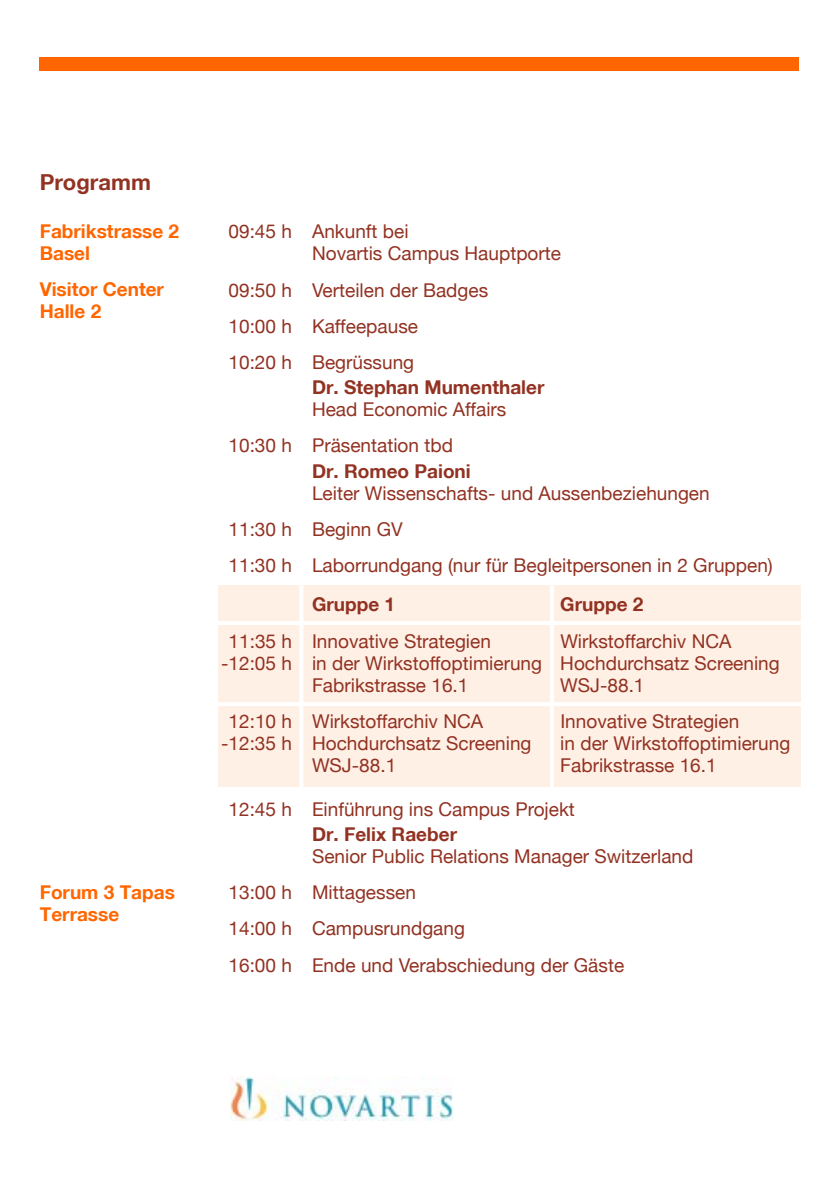
<style>
.page{position:relative;width:840px;height:1191px;background:#fff}
.page>*{position:absolute;margin:0;border:0;box-sizing:border-box;transform-origin:0 0}
.t1{font:700 22px "Helvetica Neue";color:#923222}
.t2{font:19px/36.2px "Helvetica Neue";color:#923222}
.t3{font:700 19px "Helvetica Neue";color:#923222}
.t4{font:700 19px/22px "Helvetica Neue";color:#f60}
</style>
<div class="page">
<div style="left:218px;top:585px;width:581px;height:202px;background:#fff0e6"></div>
<div style="left:40px;top:57px;width:758px;height:13px;background:#f60"></div>
<img style="left:230px;top:1077px;width:222px;height:43px">
<svg style="left:550px;top:586px;width:3px;height:201px"></svg>
<hr style="left:299px;top:585px;width:4px;height:210px;background:#fff">
<hr style="left:106px;top:702px;width:709px;height:4px;background:#fff">
<hr style="left:105px;top:621px;width:709px;height:4px;background:#fff">
<p class="t1" style="left:40px;top:168px;width:113px">Programm</p>
<p class="t4" style="left:40px;top:220px;width:141px">Fabrikstrasse 2<br>Basel</p>
<p class="t4" style="left:40px;top:278px;width:126px">Visitor Center<br>Halle 2</p>
<p class="t4" style="left:40px;top:881px;width:137px">Forum 3 Tapas<br>Terrasse</p>
<p class="t2" style="left:312px;top:220px;width:250px;line-height:22px;text-indent:-83px">09:45 h Ankunft bei<br>Novartis Campus Hauptporte</p>
<p class="t2" style="left:228px;top:271px;width:261px">09:50 h Verteilen der Badges<br>10:00 h Kaffeepause<br>10:20 h Begrüssung</p>
<p class="t3" style="left:312px;top:375px;width:234px">Dr. Stephan Mumenthaler</p>
<p class="t2" style="left:228px;top:391px;width:279px;text-indent:83px">Head Economic Affairs<br>10:30 h Präsentation tbd</p>
<p class="t3" style="left:312px;top:459px;width:160px">Dr. Romeo Paioni</p>
<p class="t2" style="left:228px;top:474px;width:545px;text-indent:83px">Leiter Wissenschafts- und Aussenbeziehungen<br>11:30 h Beginn GV<br>11:30 h Laborrundgang (nur für Begleitpersonen in 2 Gruppen)</p>
<p class="t3" style="left:312px;top:593px;width:85px">Gruppe 1</p>
<p class="t3" style="left:560px;top:593px;width:85px">Gruppe 2</p>
<p class="t2" style="left:228px;top:622px;width:264px">11:35 h Innovative Strategien</p>
<p class="t2" style="left:560px;top:622px;width:172px">Wirkstoffarchiv NCA</p>
<p class="t2" style="left:221px;top:644px;width:560px">-12:05 h in der Wirkstoffoptimierung Hochdurchsatz Screening</p>
<p class="t2" style="left:312px;top:666px;width:158px">Fabrikstrasse 16.1</p>
<p class="t2" style="left:560px;top:666px;width:86px">WSJ-88.1</p>
<p class="t2" style="left:228px;top:702px;width:256px">12:10 h Wirkstoffarchiv NCA</p>
<p class="t2" style="left:560px;top:702px;width:180px">Innovative Strategien</p>
<p class="t2" style="left:221px;top:724px;width:312px">-12:35 h Hochdurchsatz Screening</p>
<p class="t2" style="left:560px;top:724px;width:231px">in der Wirkstoffoptimierung</p>
<p class="t2" style="left:312px;top:746px;width:86px">WSJ-88.1</p>
<p class="t2" style="left:560px;top:746px;width:158px">Fabrikstrasse 16.1</p>
<p class="t2" style="left:228px;top:790px;width:347px">12:45 h Einführung ins Campus Projekt</p>
<p class="t3" style="left:312px;top:822px;width:146px">Dr. Felix Raeber</p>
<p class="t2" style="left:228px;top:838px;width:466px;text-indent:83px">Senior Public Relations Manager Switzerland<br>13:00 h Mittagessen<br>14:00 h Campusrundgang<br>16:00 h Ende und Verabschiedung der Gäste</p>
</div>
